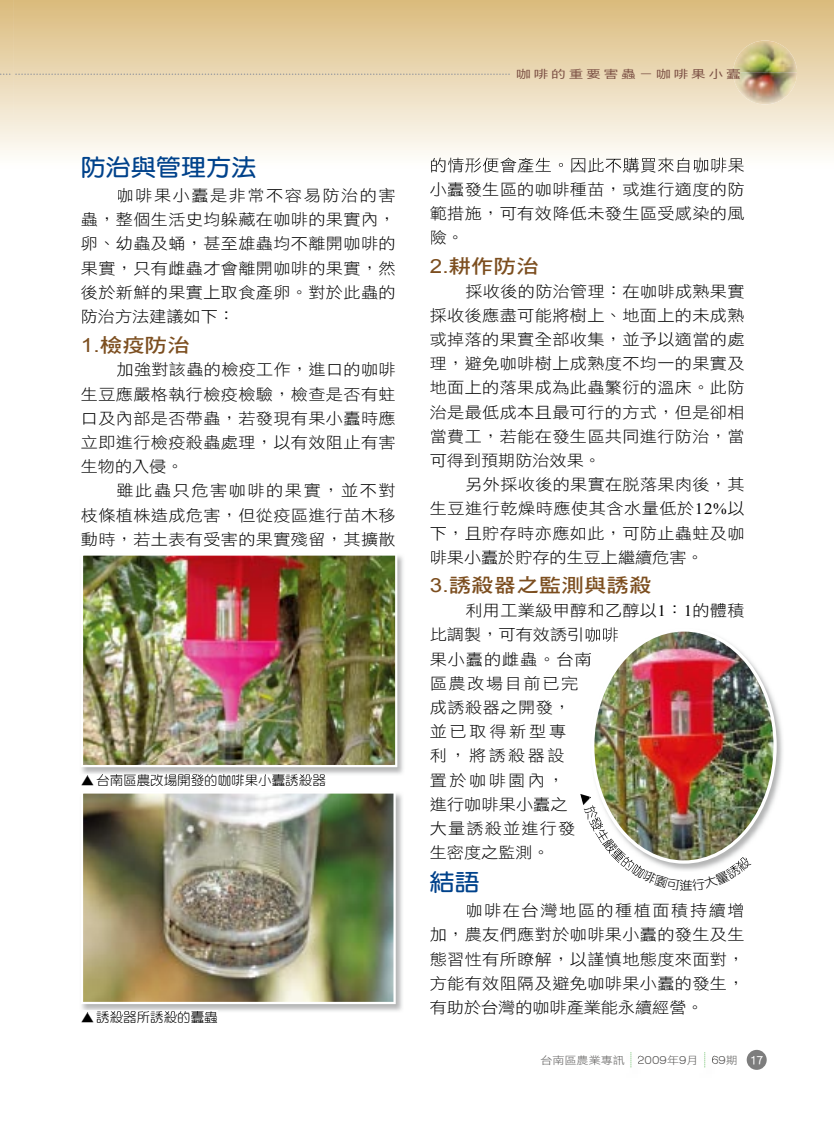
<style>
.page{position:relative;width:834px;height:1132px;background:#fff}
.page>*{position:absolute;margin:0;border:0;box-sizing:border-box;transform-origin:0 0}
.t1{font:700 23.25px "AR Yuan B5";letter-spacing:.01em;color:#00428b;scale:1.07 1}
.t2{font:19.5px "DF Hei Std W7";letter-spacing:.005em;color:#7c4e1f;scale:1.15 1}
.t3{font:15.75px/24.2px "DF Hei Std W3";letter-spacing:.02em;color:#000;text-align:justify;scale:1.09 1}
.t4{font:12.9px "DF Yuan Std W3";color:#000;scale:1.05 1}
.t5{font:11.25px "DF Hei Std W5";letter-spacing:.2em;color:#7b5044;scale:1.3 1}
.t6{font:10.5px "DF Hei Std W3";color:#595857;scale:1.14 1}
.s1{font-family:"Arial"}
.s2{font-family:"Times New Roman"}
.s3{font-family:"AR Gothic 1";font-weight:500;font-size:10.2px}
.s4{font-family:"ARR Gothic 1";font-weight:700;color:#fff}
</style>
<div class="page">
<svg style="left:0;top:0;width:13px;height:155px;background:#ebdab8"></svg>
<svg style="left:13px;top:0;width:820px;height:167px;background:#ebdbbb"></svg>
<svg style="left:0;top:73px;width:509px;height:2px"></svg>
<div style="left:746px;top:1049px;width:20px;height:20px;background:#7d7d7d;border-radius:50%"></div>
<img style="left:704px;top:1052px;width:2px;height:16px">
<svg style="left:712px;top:1056px;width:2px;height:8px"></svg>
<svg style="left:704px;top:1052px;width:1px;height:14px"></svg>
<img style="left:630px;top:1052px;width:2px;height:16px">
<svg style="left:637px;top:1055px;width:3px;height:9px"></svg>
<svg style="left:630px;top:1052px;width:1px;height:14px"></svg>
<img style="left:733px;top:40px;width:63px;height:32px">
<img style="left:431px;top:157px;width:312px;height:12px">
<img style="left:81px;top:555px;width:322px;height:219px">
<img style="left:81px;top:555px;width:316px;height:212px">
<img style="left:82px;top:773px;width:243px;height:2px">
<img style="left:81px;top:793px;width:321px;height:218px">
<img style="left:81px;top:793px;width:314px;height:210px">
<img style="left:82px;top:1010px;width:135px;height:2px">
<img style="left:589px;top:641px;width:194px;height:224px">
<img style="left:589px;top:627px;width:26px;height:14px">
<svg style="left:589px;top:651px;width:2px;height:15px"></svg>
<img style="left:589px;top:831px;width:30px;height:34px">
<img style="left:591px;top:628px;width:185px;height:235px">
<img style="left:595px;top:826px;width:15px;height:16px">
<img style="left:601px;top:837px;width:17px;height:16px">
<img style="left:610px;top:846px;width:16px;height:16px">
<img style="left:619px;top:855px;width:16px;height:16px">
<img style="left:734px;top:855px;width:17px;height:16px">
<svg style="left:589px;top:791px;width:15px;height:40px"></svg>
<svg style="left:630px;top:862px;width:111px;height:20px"></svg>
<h1 class="t1" style="left:81px;top:155px;width:165px">防治與管理方法</h1>
<p class="t3" style="left:81px;top:183px;width:290px;text-indent:36px">咖啡果小蠹是非常不容易防治的害蟲，整個生活史均躲藏在咖啡的果實內，卵、幼蟲及蛹，甚至雄蟲均不離開咖啡的果實，只有雌蟲才會離開咖啡的果實，然後於新鮮的果實上取食產卵。對於此蟲的防治方法建議如下：</p>
<p class="t2" style="left:81px;top:334px;width:96px"><span class="s1">1.</span>檢疫防治</p>
<p class="t3" style="left:81px;top:357px;width:290px;text-indent:36px">加強對該蟲的檢疫工作，進口的咖啡生豆應嚴格執行檢疫檢驗，檢查是否有蛀口及內部是否帶蟲，若發現有果小蠹時應立即進行檢疫殺蟲處理，以有效阻止有害生物的入侵。</p>
<p class="t3" style="left:81px;top:478px;width:290px;text-indent:36px">雖此蟲只危害咖啡的果實，並不對枝條植株造成危害，但從疫區進行苗木移動時，若土表有受害的果實殘留，其擴散</p>
<p class="t4" style="left:81px;top:772px;width:235px">▲ 台南區農改場開發的咖啡果小蠹誘殺器</p>
<p class="t4" style="left:81px;top:1009px;width:132px">▲ 誘殺器所誘殺的蠹蟲</p>
<p class="t5" style="left:516px;top:68px;width:174px">咖啡的重要害蟲－咖啡果小蠹</p>
<p class="t3" style="left:429px;top:153px;width:290px">的情形便會產生。因此不購買來自咖啡果小蠹發生區的咖啡種苗，或進行適度的防範措施，可有效降低未發生區受感染的風險。</p>
<p class="t2" style="left:429px;top:255px;width:96px"><span class="s1">2.</span>耕作防治</p>
<p class="t3" style="left:429px;top:278px;width:290px;text-indent:36px">採收後的防治管理：在咖啡成熟果實採收後應盡可能將樹上、地面上的未成熟或掉落的果實全部收集，並予以適當的處理，避免咖啡樹上成熟度不均一的果實及地面上的落果成為此蟲繁衍的溫床。此防治是最低成本且最可行的方式，但是卻相當費工，若能在發生區共同進行防治，當可得到預期防治效果。</p>
<p class="t3" style="left:429px;top:472px;width:290px;text-indent:36px">另外採收後的果實在脫落果肉後，其生豆進行乾燥時應使其含水量低於<span class="s2">12%</span>以下，且貯存時亦應如此，可防止蟲蛀及咖啡果小蠹於貯存的生豆上繼續危害。</p>
<p class="t2" style="left:429px;top:574px;width:194px"><span class="s1">3.</span>誘殺器之監測與誘殺</p>
<p class="t3" style="left:429px;top:598px;width:290px;text-align:left;text-indent:36px">利用工業級甲醇和乙醇以<span class="s2">1</span>：<span class="s2">1</span>的體積比調製，可有效誘引咖啡<br>果小蠹的雌蟲。台南<br>區農改場目前已完<br>成誘殺器之開發，<br>並已取得新型專<br>利，將誘殺器設<br>置於咖啡園內，<br>進行咖啡果小蠹之<br>大量誘殺並進行發<br>生密度之監測。</p>
<h1 class="t1" style="left:429px;top:870px;width:48px">結語</h1>
<p class="t3" style="left:429px;top:897px;width:290px;text-indent:36px">咖啡在台灣地區的種植面積持續增加，農友們應對於咖啡果小蠹的發生及生態習性有所瞭解，以謹慎地態度來面對，方能有效阻隔及避免咖啡果小蠹的發生，有助於台灣的咖啡產業能永續經營。</p>
<p class="t6" style="left:540px;top:1053px;width:197px">台南區農業專訊 <span class="s3">2009</span>年<span class="s3">9</span>月 <span class="s3">69</span>期 <span class="s4">17</span></p>
</div>
